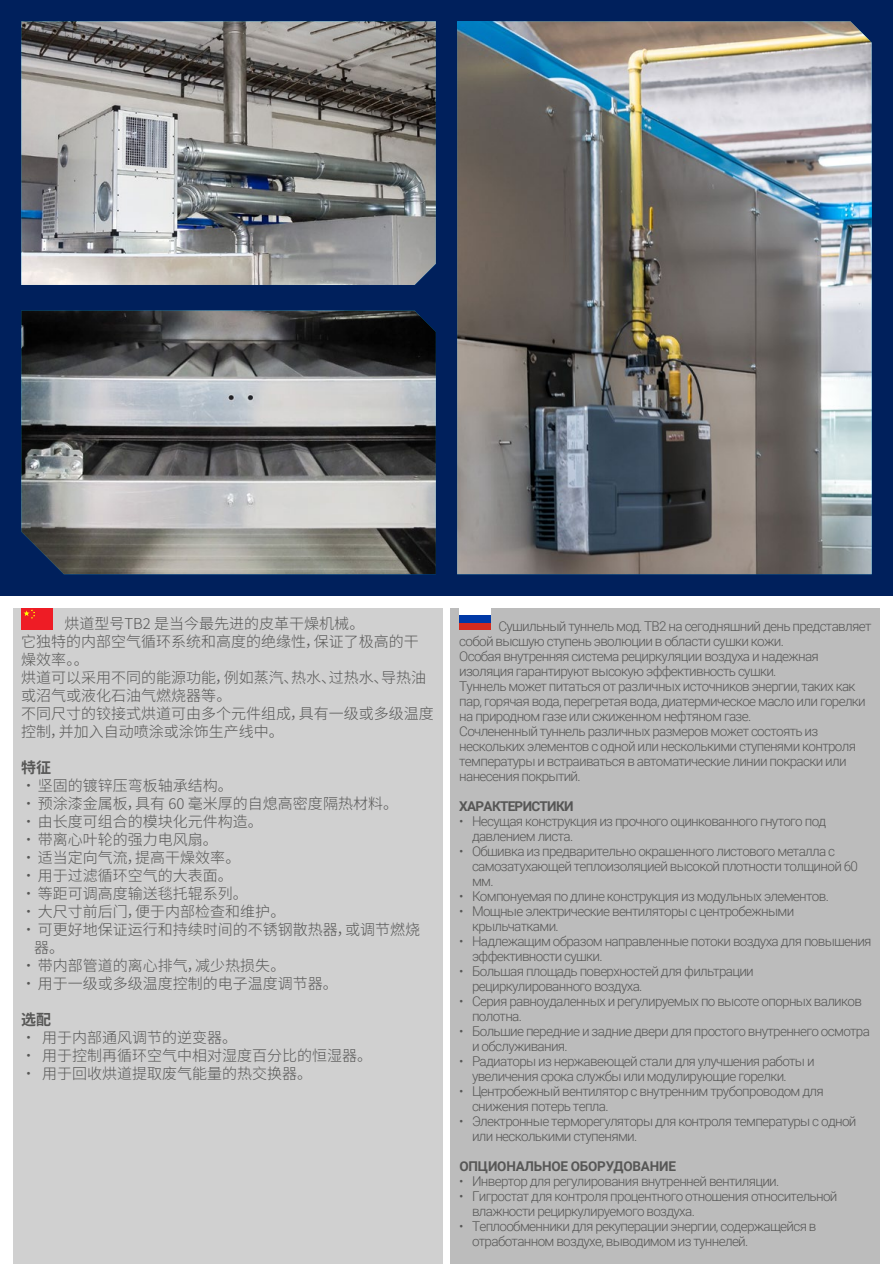
<style>
.page{position:relative;width:893px;height:1276px;background:#fff}
.page>*{position:absolute;margin:0;border:0;box-sizing:border-box;transform-origin:0 0}
.t1{font:300 15px/18px "Noto Sans SC";color:#575756}
.t2{font:700 15px "Noto Sans SC";color:#575756}
.t3{font:300 13.5px/15px "Roboto";letter-spacing:-.05em;color:#575756}
.t4{font:700 13.5px "Roboto";letter-spacing:-.015em;color:#575756}
.t5{font:700 13.5px "Roboto";letter-spacing:-.05em;color:#575756}
</style>
<div class="page">
<div style="left:215px;top:0;width:678px;height:595px;background:#00205c"></div>
<div style="left:0;top:0;width:215px;height:595px;background:#00205c"></div>
<div style="left:13px;top:608px;width:429px;height:655px;background:#d0d0d0"></div>
<div style="left:451px;top:608px;width:429px;height:655px;background:#bcbcbc"></div>
<img style="left:21px;top:21px;width:415px;height:264px">
<img style="left:21px;top:310px;width:415px;height:264px">
<img style="left:457px;top:21px;width:415px;height:553px">
<div style="left:21px;top:608px;width:32px;height:21px;background:#ee1c25"></div>
<svg style="left:24px;top:609px;width:11px;height:10px"></svg>
<div style="left:459px;top:608px;width:32px;height:11px;background:#fff"></div>
<div style="left:459px;top:619px;width:32px;height:10px;background:#d52b1e"></div>
<div style="left:459px;top:615px;width:32px;height:8px;background:#0039a6"></div>
<p class="t1" style="left:21px;top:614px;width:414px;text-indent:43px">烘道型号TB2 是当今最先进的皮革干燥机械。<br>它独特的内部空气循环系统和高度的绝缘性，保证了极高的干燥效率。。<br>烘道可以采用不同的能源功能，例如蒸汽、热水、过热水、导热油或沼气或液化石油气燃烧器等。<br>不同尺寸的铰接式烘道可由多个元件组成，具有一级或多级温度控制，并加入自动喷涂或涂饰生产线中。</p>
<p class="t2" style="left:21px;top:759px;width:31px">特征</p>
<p class="t1" style="left:21px;top:776px;width:213px">•坚固的镀锌压弯板轴承结构。</p>
<p class="t1" style="left:21px;top:794px;width:378px">•预涂漆金属板，具有 60 毫米厚的自熄高密度隔热材料。</p>
<p class="t1" style="left:21px;top:812px;width:243px">•由长度可组合的模块化元件构造。</p>
<p class="t1" style="left:21px;top:830px;width:198px">•带离心叶轮的强力电风扇。</p>
<p class="t1" style="left:21px;top:848px;width:221px">•适当定向气流，提高干燥效率。</p>
<p class="t1" style="left:21px;top:866px;width:213px">•用于过滤循环空气的大表面。</p>
<p class="t1" style="left:21px;top:884px;width:228px">•等距可调高度输送毯托辊系列。</p>
<p class="t1" style="left:21px;top:902px;width:266px">•大尺寸前后门，便于内部检查和维护。</p>
<p class="t1" style="left:34px;top:920px;width:388px;text-indent:-13px">•可更好地保证运行和持续时间的不锈钢散热器，或调节燃烧器。</p>
<p class="t1" style="left:21px;top:956px;width:266px">•带内部管道的离心排气，减少热损失。</p>
<p class="t1" style="left:21px;top:974px;width:318px">•用于一级或多级温度控制的电子温度调节器。</p>
<p class="t2" style="left:21px;top:1011px;width:31px">选配</p>
<p class="t1" style="left:21px;top:1028px;width:217px">• 用于内部通风调节的逆变器。</p>
<p class="t1" style="left:21px;top:1046px;width:352px">• 用于控制再循环空气中相对湿度百分比的恒湿器。</p>
<p class="t1" style="left:21px;top:1064px;width:292px">• 用于回收烘道提取废气能量的热交换器。</p>
<p class="t3" style="left:459px;top:618px;width:414px;text-indent:39px">Сушильный туннель мод. TB2 на сегодняшний день представляет собой высшую ступень эволюции в области сушки кожи.<br>Особая внутренняя система рециркуляции воздуха и надежная изоляция гарантируют высокую эффективность сушки.<br>Туннель может питаться от различных источников энергии, таких как пар, горячая вода, перегретая вода, диатермическое масло или горелки на природном газе или сжиженном нефтяном газе.<br>Сочлененный туннель различных размеров может состоять из нескольких элементов с одной или несколькими ступенями контроля температуры и встраиваться в автоматические линии покраски или нанесения покрытий.</p>
<p class="t5" style="left:459px;top:796px;width:116px">ХАРАКТЕРИСТИКИ</p>
<p class="t3" style="left:472px;top:813px;width:356px;text-indent:-13px">• Несущая конструкция из прочного оцинкованного гнутого под давлением листа.</p>
<p class="t3" style="left:472px;top:843px;width:388px;text-indent:-13px">• Обшивка из предварительно окрашенного листового металла с самозатухающей теплоизоляцией высокой плотности толщиной 60 мм.</p>
<p class="t3" style="left:459px;top:888px;width:371px">• Компонуемая по длине конструкция из модульных элементов.</p>
<p class="t3" style="left:472px;top:903px;width:324px;text-indent:-13px">• Мощные электрические вентиляторы с центробежными крыльчатками.</p>
<p class="t3" style="left:472px;top:933px;width:401px;text-indent:-13px">• Надлежащим образом направленные потоки воздуха для повышения эффективности сушки.</p>
<p class="t3" style="left:472px;top:963px;width:283px;text-indent:-13px">• Большая площадь поверхностей для фильтрации рециркулированного воздуха.</p>
<p class="t3" style="left:472px;top:993px;width:391px;text-indent:-13px">• Серия равноудаленных и регулируемых по высоте опорных валиков полотна.</p>
<p class="t3" style="left:472px;top:1023px;width:399px;text-indent:-13px">• Большие передние и задние двери для простого внутреннего осмотра и обслуживания.</p>
<p class="t3" style="left:472px;top:1053px;width:344px;text-indent:-13px">• Радиаторы из нержавеющей стали для улучшения работы и увеличения срока службы или модулирующие горелки.</p>
<p class="t3" style="left:472px;top:1083px;width:353px;text-indent:-13px">• Центробежный вентилятор с внутренним трубопроводом для снижения потерь тепла.</p>
<p class="t3" style="left:472px;top:1113px;width:386px;text-indent:-13px">• Электронные терморегуляторы для контроля температуры с одной или несколькими ступенями.</p>
<p class="t4" style="left:459px;top:1156px;width:218px">ОПЦИОНАЛЬНОЕ ОБОРУДОВАНИЕ</p>
<p class="t3" style="left:459px;top:1173px;width:322px">• Инвертор для регулирования внутренней вентиляции.</p>
<p class="t3" style="left:472px;top:1188px;width:367px;text-indent:-13px">• Гигростат для контроля процентного отношения относительной влажности рециркулируемого воздуха.</p>
<p class="t3" style="left:472px;top:1218px;width:346px;text-indent:-13px">• Теплообменники для рекуперации энергии, содержащейся в отработанном воздухе, выводимом из туннелей.</p>
</div>
